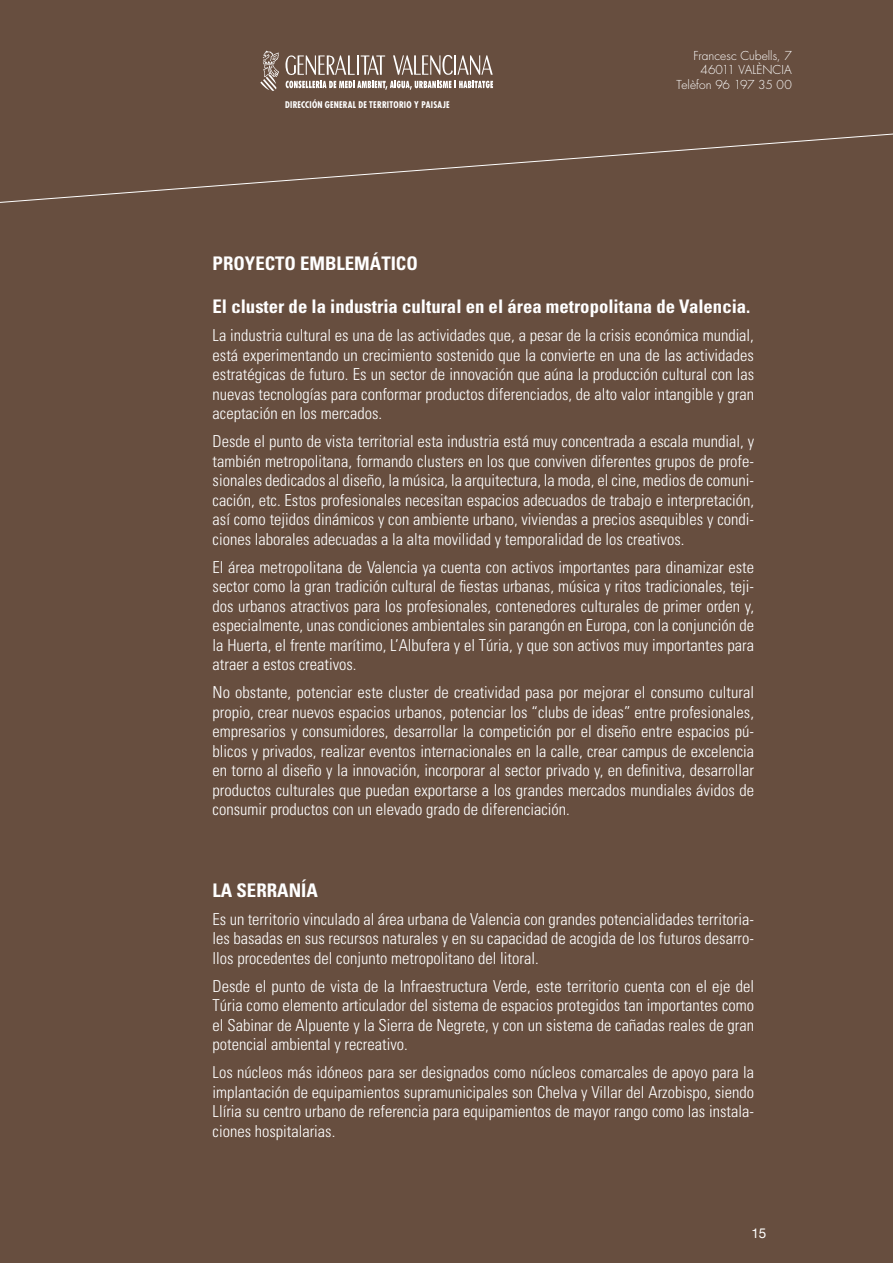
<style>
.page{position:relative;width:893px;height:1263px;background:#674e3f}
.page>*{position:absolute;margin:0;border:0;box-sizing:border-box;transform-origin:0 0}
._02_Areas_Subtitulo{font:700 condensed 18.75px "Univers";color:#fff}
._02_INTRO_TITULO{font:700 condensed 18.75px "Univers";color:#fff}
._02_Areas_TXT{font:300 condensed 16.5px/19.5px "Univers";color:#fff;text-align:justify}
.t1{font:13.5px "Helvetica Neue";color:#fff}
.t2{font:300 12px/14.4px "Futura";letter-spacing:.005em;color:#fff;text-align:right}
.t3{font:700 condensed 9px "Futura";letter-spacing:.025em;color:#fff}
</style>
<div class="page">
<svg style="left:0;top:133px;width:893px;height:70px"></svg>
<svg style="left:260px;top:51px;width:19px;height:40px"></svg>
<svg style="left:285px;top:55px;width:208px;height:35px"></svg>
<p class="t3" style="left:285px;top:99px;width:166px">DIRECCIÓN GENERAL DE TERRITORIO Y PAISAJE</p>
<p class="t2" style="left:677px;top:49px;width:117px">Francesc Cubells, 7<br>46011 Valènc ia<br>Telèfon 96 197 35 00</p>
<p class="_02_INTRO_TITULO" style="left:213px;top:252px;width:207px">PROYECTO EMBLEMÁTICO</p>
<p class="_02_Areas_Subtitulo" style="left:213px;top:295px;width:539px">El cluster de la industria cultural en el área metropolitana de Valencia.</p>
<p class="_02_Areas_TXT" style="left:213px;top:325px;width:543px">La industria cultural es una de las actividades que, a pesar de la crisis económica mundial, está experimentando un crecimiento sostenido que la convierte en una de las actividades estratégicas de futuro. Es un sector de innovación que aúna la producción cultural con las nuevas tecnologías para conformar productos diferenciados, de alto valor intangible y gran aceptación en los mercados.</p>
<p class="_02_Areas_TXT" style="left:213px;top:431px;width:543px">Desde el punto de vista territorial esta industria está muy concentrada a escala mundial, y también metropolitana, formando clusters en los que conviven diferentes grupos de profe&shy;sionales dedicados al diseño, la música, la arquitectura, la moda, el cine, medios de comuni&shy;cación, etc. Estos profesionales necesitan espacios adecuados de trabajo e interpretación, así como tejidos dinámicos y con ambiente urbano, viviendas a precios asequibles y condi&shy;ciones laborales adecuadas a la alta movilidad y temporalidad de los creativos.</p>
<p class="_02_Areas_TXT" style="left:213px;top:557px;width:543px">El área metropolitana de Valencia ya cuenta con activos importantes para dinamizar este sector como la gran tradición cultural de fiestas urbanas, música y ritos tradicionales, teji&shy;dos urbanos atractivos para los profesionales, contenedores culturales de primer orden y, especialmente, unas condiciones ambientales sin parangón en Europa, con la conjunción de la Huerta, el frente marítimo, L’Albufera y el Túria, y que son activos muy importantes para atraer a estos creativos.</p>
<p class="_02_Areas_TXT" style="left:213px;top:682px;width:543px">No obstante, potenciar este cluster de creatividad pasa por mejorar el consumo cultural propio, crear nuevos espacios urbanos, potenciar los “clubs de ideas” entre profesionales, empresarios y consumidores, desarrollar la competición por el diseño entre espacios pú&shy;blicos y privados, realizar eventos internacionales en la calle, crear campus de excelencia en torno al diseño y la innovación, incorporar al sector privado y, en definitiva, desarrollar productos culturales que puedan exportarse a los grandes mercados mundiales ávidos de consumir productos con un elevado grado de diferenciación.</p>
<p class="_02_INTRO_TITULO" style="left:213px;top:878px;width:46px">La Serran</p>
<p class="_02_INTRO_TITULO" style="left:301px;top:878px;width:16px">ía</p>
<p class="_02_Areas_TXT" style="left:213px;top:909px;width:543px">Es un territorio vinculado al área urbana de Valencia con grandes potencialidades territoria&shy;les basadas en sus recursos naturales y en su capacidad de acogida de los futuros desarro&shy;llos procedentes del conjunto metropolitano del litoral.</p>
<p class="_02_Areas_TXT" style="left:213px;top:976px;width:543px">Desde el punto de vista de la Infraestructura Verde, este territorio cuenta con el eje del Túria como elemento articulador del sistema de espacios protegidos tan importantes como el Sabinar de Alpuente y la Sierra de Negrete, y con un sistema de cañadas reales de gran potencial ambiental y recreativo.</p>
<p class="_02_Areas_TXT" style="left:213px;top:1063px;width:543px">Los núcleos más idóneos para ser designados como núcleos comarcales de apoyo para la implantación de equipamientos supramunicipales son Chelva y Villar del Arzobispo, siendo Llíria su centro urbano de referencia para equipamientos de mayor rango como las instala&shy;ciones hospitalarias.</p>
<p class="t1" style="left:751px;top:1225px;width:17px">15</p>
</div>
